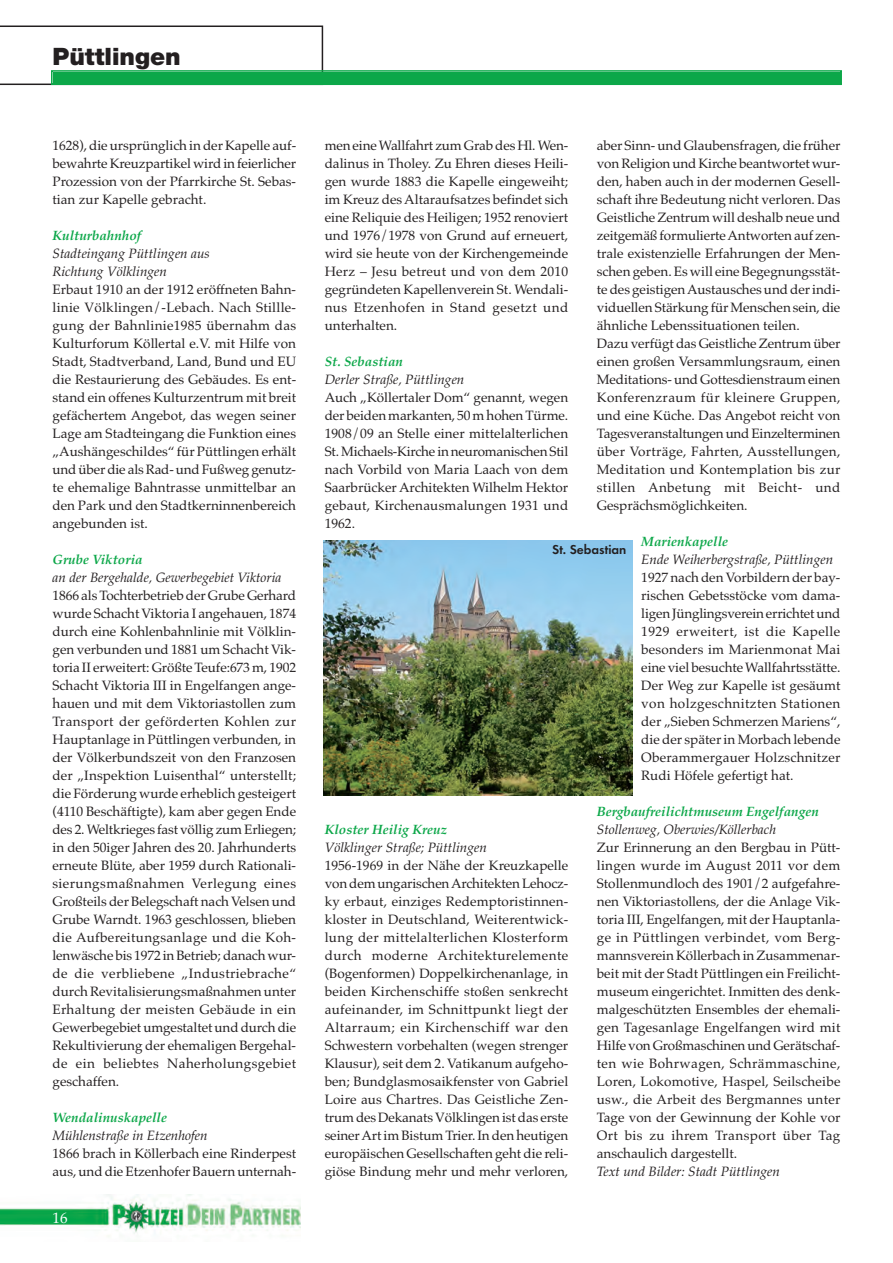
<style>
.page{position:relative;width:893px;height:1263px;background:#fff}
.page>*{position:absolute;margin:0;border:0;box-sizing:border-box;transform-origin:0 0}
.t1{font:900 24px "Helvetica Neue";color:#231f20}
.t2{font:15px "Palatino";color:#fff}
.t3{font:13.5px/18px "Palatino";color:#231f20;text-align:justify}
.t4{font:13.5px/18px "Palatino Italic Os F";color:#231f20}
.t5{font:13.5px "Palatino Bold Italic Os F";color:#0ca749}
.t6{font:13.5px "Futura Dem";color:#231f20}
</style>
<div class="page">
<svg style="left:0;top:26px;width:323px;height:59px"></svg>
<div style="left:53px;top:72px;width:787px;height:12px;background:#0ca749"></div>
<div style="left:51px;top:70px;width:791px;height:15px;border:2px solid #0ca749"></div>
<img style="left:0;top:1195px;width:300px;height:42px">
<img style="left:323px;top:540px;width:309px;height:255px">
<h1 class="t1" style="left:53px;top:48px;width:130px">Püttlingen</h1>
<p class="t3" style="left:53px;top:138px;width:245px">1628), die ursprünglich in der Kapelle auf&shy;bewahrte Kreuzpartikel wird in feierlicher Prozession von der Pfarrkirche St. Sebas&shy;tian zur Kapelle gebracht.</p>
<p class="t5" style="left:53px;top:230px;width:90px">Kulturbahnhof</p>
<p class="t4" style="left:53px;top:246px;width:159px">Stadteingang Püttlingen aus<br>Richtung Völklingen</p>
<p class="t3" style="left:53px;top:282px;width:245px">Erbaut 1910 an der 1912 eröffneten Bahn&shy;linie Völklingen/-Lebach. Nach Stillle&shy;gung der Bahnlinie1985 übernahm das Kulturforum Köllertal e.V. mit Hilfe von Stadt, Stadtverband, Land, Bund und EU die Restaurierung des Gebäudes. Es ent&shy;stand ein offenes Kulturzentrum mit breit gefächertem Angebot, das wegen seiner Lage am Stadteingang die Funktion eines „Aushängeschildes“ für Püttlingen erhält und über die als Rad- und Fußweg genutz&shy;te ehemalige Bahntrasse unmittelbar an den Park und den Stadtkerninnenbereich angebunden ist.</p>
<p class="t5" style="left:53px;top:554px;width:92px">Grube Viktoria</p>
<p class="t4" style="left:53px;top:570px;width:230px">an der Bergehalde, Gewerbegebiet Viktoria</p>
<p class="t3" style="left:53px;top:588px;width:245px">1866 als Tochterbetrieb der Grube Gerhard wurde Schacht Viktoria I angehauen, 1874 durch eine Kohlenbahnlinie mit Völklin&shy;gen verbunden und 1881 um Schacht Vik&shy;toria II erweitert: Größte Teufe:673 m, 1902<br>Schacht Viktoria III in Engelfangen ange&shy;hauen und mit dem Viktoriastollen zum Transport der geförderten Kohlen zur Hauptanlage in Püttlingen verbunden, in der Völkerbundszeit von den Franzosen der „Inspektion Luisenthal“ unterstellt; die Förderung wurde erheblich gesteigert (4110 Beschäftigte), kam aber gegen Ende des 2. Weltkrieges fast völlig zum Erliegen; in den 50iger Jahren des 20. Jahrhunderts erneute Blüte, aber 1959 durch Rationali&shy;sierungsmaßnahmen Verlegung eines Großteils der Belegschaft nach Velsen und Grube Warndt. 1963 geschlossen, blieben die Aufbereitungsanlage und die Koh - lenwäsche bis 1972 in Betrieb; danach wur&shy;de die verbliebene „Industriebrache“ durch Revitalisierungsmaßnahmen unter Erhaltung der meisten Gebäude in ein Gewerbegebiet umgestaltet und durch die Rekultivierung der ehemaligen Bergehal&shy;de ein beliebtes Naherholungsgebiet geschaffen.</p>
<p class="t5" style="left:53px;top:1112px;width:116px">Wendalinuskapelle</p>
<p class="t4" style="left:53px;top:1127px;width:157px">Mühlenstraße in Etzenhofen</p>
<p class="t3" style="left:53px;top:1145px;width:245px">1866 brach in Köllerbach eine Rinderpest aus, und die Etzen hofer Bauern unternah-</p>
<p class="t2" style="left:53px;top:1212px;width:16px">16</p>
<p class="t3" style="left:597px;top:138px;width:245px;text-align:left">aber Sinn- und Glaubensfragen, die früher von Religion und Kirche beantwortet wur&shy;den, haben auch in der modernen Gesell&shy;schaft ihre Bedeutung nicht verloren. Das Geistliche Zentrum will deshalb neue und zeitgemäß formulierte Antworten auf zen&shy;trale existenzielle Erfahrungen der Men&shy;schen geben. Es will eine Begegnungsstät&shy;te des geistigen Austausches und der indi&shy;viduellen Stärkung für Menschen sein, die ähnliche Lebenssituationen teilen.<br>Dazu verfügt das Geistliche Zentrum über einen großen Versammlungsraum, einen Meditations- und Gottesdienstraum einen Konferenzraum für kleinere Gruppen, und eine Küche. Das Angebot reicht von Tagesveranstaltungen und Einzelterminen über Vorträge, Fahrten, Ausstellungen, Meditation und Kontemplation bis zur stillen Anbetung mit Beicht- und Gesprächsmöglichkeiten.</p>
<p class="t5" style="left:641px;top:536px;width:88px">Marienkapelle</p>
<p class="t4" style="left:641px;top:551px;width:193px">Ende Weiherbergstraße, Püttlingen</p>
<p class="t3" style="left:641px;top:570px;width:201px">1927 nach den Vorbildern der bay&shy;rischen Gebetsstöcke vom dama&shy;ligen Jünglingsverein errichtet und 1929 erweitert, ist die Kapelle besonders im Marienmonat Mai eine viel besuchte Wallfahrtsstätte.<br>Der Weg zur Kapelle ist gesäumt von holz geschnitzten Stationen der „Sieben Schmerzen Mariens“, die der später in Morbach lebende Oberammergauer Holzschnit zer Rudi Höfele gefertigt hat.</p>
<p class="t5" style="left:597px;top:806px;width:224px">Bergbaufreilichtmuseum Engelfangen</p>
<p class="t4" style="left:597px;top:822px;width:181px">Stollenweg, Oberwies/Köllerbach</p>
<p class="t3" style="left:597px;top:840px;width:245px">Zur Erinnerung an den Bergbau in Pütt&shy;lingen wurde im August 2011 vor dem Stollenmundloch des 1901/2 aufgefahre&shy;nen Viktoriastollens, der die Anlage Vik&shy;toria III, Engelfangen, mit der Hauptanla&shy;ge in Püttlingen verbindet, vom Berg&shy;mannsverein Köllerbach in Zusammenar&shy;beit mit der Stadt Püttlingen ein Freilicht&shy;museum eingerichtet. Inmitten des denk&shy;malgeschützten Ensembles der ehemali&shy;gen Tagesanlage Engelfangen wird mit Hilfe von Großmaschinen und Gerätschaf&shy;ten wie Bohrwagen, Schrämmaschine, Loren, Lokomotive, Haspel, Seilscheibe usw., die Arbeit des Bergmannes unter Tage von der Gewinnung der Kohle vor Ort bis zu ihrem Transport über Tag anschaulich dargestellt.</p>
<p class="t4" style="left:597px;top:1163px;width:185px">Text und Bilder: Stadt Püttlingen</p>
<p class="t3" style="left:325px;top:138px;width:245px">men eine Wallfahrt zum Grab des Hl. Wen&shy;dalinus in Tholey. Zu Ehren dieses Heili&shy;gen wurde 1883 die Kapelle eingeweiht; im Kreuz des Altaraufsatzes befindet sich eine Reliquie des Heiligen; 1952 renoviert und 1976/1978 von Grund auf erneuert, wird sie heute von der Kirchengemeinde Herz – Jesu betreut und von dem 2010 gegründeten Kapellenverein St. Wendali&shy;nus Etzenhofen in Stand gesetzt und unterhalten.</p>
<p class="t5" style="left:325px;top:356px;width:80px">St. Sebastian</p>
<p class="t4" style="left:325px;top:372px;width:141px">Derler Straße, Püttlingen</p>
<p class="t3" style="left:325px;top:390px;width:245px">Auch „Köllertaler Dom“ genannt, wegen der beiden markanten, 50 m hohen Türme.<br>1908/09 an Stelle einer mittelalterlichen St. Michaels-Kirche in neuromanischen Stil nach Vorbild von Maria Laach von dem Saarbrücker Architekten Wilhelm Hektor gebaut, Kirchenausmalungen 1931 und 1962.</p>
<p class="t6" style="left:552px;top:544px;width:76px">St. Sebastian</p>
<p class="t5" style="left:325px;top:824px;width:124px">Kloster Heilig Kreuz</p>
<p class="t4" style="left:325px;top:840px;width:164px">Völklinger Straße; Püttlingen</p>
<p class="t3" style="left:325px;top:858px;width:245px">1956-1969 in der Nähe der Kreuzkapelle von dem ungarischen Architekten Lehocz&shy;ky erbaut, einziges Redemptoristinnen&shy;kloster in Deutschland, Weiterentwick&shy;lung der mittelalterlichen Klosterform durch moderne Architekturelemente (Bogenformen) Doppelkirchenanlage, in beiden Kirchenschiffe stoßen senkrecht aufeinander, im Schnittpunkt liegt der Altarraum; ein Kirchenschiff war den Schwestern vorbehalten (wegen strenger Klausur), seit dem 2. Vatikanum aufgeho&shy;ben; Bundglasmosaikfenster von Gabriel Loire aus Chartres. Das Geistliche Zen&shy;trum des Dekanats Völklingen ist das erste seiner Art im Bistum Trier. In den heutigen europäischen Gesellschaften geht die reli&shy;giöse Bindung mehr und mehr verloren,</p>
</div>
